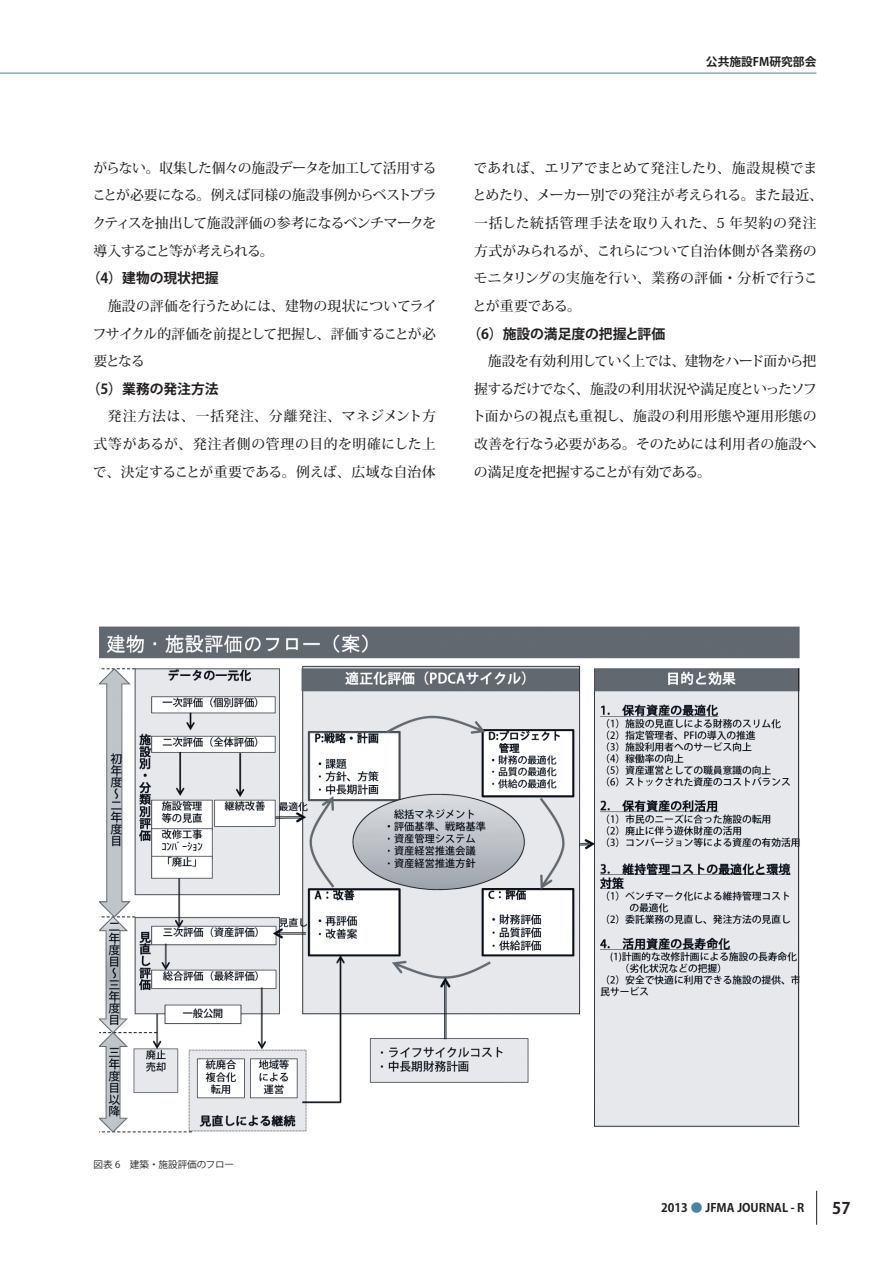
<style>
.page{position:relative;width:893px;height:1263px;background:#fff}
.page>*{position:absolute;margin:0;border:0;box-sizing:border-box;transform-origin:0 0}
.t1{font:700 15.9px "Koz Go Pro";color:#231f20}
.t2{font:500 13.8px "Koz Min Pro";letter-spacing:-.005em;color:#231f20}
.t3{font:500 13.8px "Koz Min Pro";letter-spacing:-.04em;color:#231f20}
.t4{font:500 13.8px "Koz Min Pro";letter-spacing:.025em;color:#231f20}
.t5{font:500 13.8px "Koz Min Pro";letter-spacing:-.025em;color:#231f20}
.t6{font:700 13.8px "Koz Go Pro";color:#231f20}
.t7{font:500 13.8px "Koz Min Pro";letter-spacing:-.035em;color:#231f20}
.t8{font:500 13.8px "Koz Min Pro";letter-spacing:-.03em;color:#231f20}
.t9{font:500 13.8px "Koz Min Pro";letter-spacing:.07em;color:#231f20}
.t10{font:500 13.8px "Koz Min Pro";letter-spacing:.05em;color:#231f20}
.t11{font:500 13.8px "Koz Min Pro";letter-spacing:.065em;color:#231f20}
.t12{font:500 13.8px "Koz Min Pro";letter-spacing:-.07em;color:#231f20}
.t13{font:700 11.7px "Koz Go Pro";color:#231f20}
.t14{font:9.6px "Koz Go Pro";color:#231f20}
.s1{color:#4883a9}
</style>
<div class="page">
<hr style="left:816px;top:1191px;width:1px;height:34px;background:#231f20">
<hr style="left:0;top:73px;width:816px;height:1px;background:#4883a9">
<img style="left:99px;top:626px;width:701px;height:507px">
<hr style="left:798px;top:668px;width:1px;height:457px;background:#231f20">
<p class="t3" style="left:94px;top:158px;width:345px">がらない。収集した個々の施設データを加工して活用する</p>
<p class="t7" style="left:92px;top:185px;width:346px">ことが必要になる。例えば同様の施設事例からベストプラ</p>
<p class="t5" style="left:92px;top:213px;width:345px">クティスを抽出して施設評価の参考になるベンチマークを</p>
<p class="t12" style="left:94px;top:241px;width:182px">導入すること等が考えられる。</p>
<p class="t6" style="left:87px;top:269px;width:133px">（4）建物の現状把握</p>
<p class="t2" style="left:94px;top:296px;width:345px">　施設の評価を行うためには、建物の現状についてライ</p>
<p class="t3" style="left:93px;top:324px;width:345px">フサイクル的評価を前提として把握し、評価することが必</p>
<p class="t2" style="left:94px;top:351px;width:53px">要となる</p>
<p class="t6" style="left:87px;top:380px;width:133px">（5）業務の発注方法</p>
<p class="t9" style="left:94px;top:406px;width:344px">　発注方法は、一括発注、分離発注、マネジメント方</p>
<p class="t10" style="left:94px;top:434px;width:344px">式等があるが、発注者側の管理の目的を明確にした上</p>
<p class="t2" style="left:93px;top:462px;width:344px">で、決定することが重要である。例えば、広域な自治体</p>
<p class="t13" style="left:706px;top:54px;width:112px">公共施設FM研究部会</p>
<p class="t2" style="left:474px;top:158px;width:345px">であれば、エリアでまとめて発注したり、施設規模でま</p>
<p class="t2" style="left:473px;top:185px;width:352px">とめたり、メーカー別での発注が考えられる。また最近、</p>
<p class="t11" style="left:474px;top:213px;width:344px">一括した統括管理手法を取り入れた、5 年契約の発注</p>
<p class="t2" style="left:474px;top:241px;width:344px">方式がみられるが、これらについて自治体側が各業務の</p>
<p class="t4" style="left:474px;top:268px;width:346px">モニタリングの実施を行い、業務の評価・分析で行うこ</p>
<p class="t2" style="left:473px;top:296px;width:110px">とが重要である。</p>
<p class="t6" style="left:467px;top:325px;width:199px">（6）施設の満足度の把握と評価</p>
<p class="t8" style="left:474px;top:351px;width:344px">　施設を有効利用していく上では、建物をハード面から把</p>
<p class="t2" style="left:474px;top:379px;width:344px">握するだけでなく、施設の利用状況や満足度といったソフ</p>
<p class="t4" style="left:472px;top:406px;width:346px">ト面からの視点も重視し、施設の利用形態や運用形態の</p>
<p class="t2" style="left:474px;top:434px;width:344px">改善を行なう必要がある。そのためには利用者の施設へ</p>
<p class="t5" style="left:474px;top:462px;width:238px">の満足度を把握することが有効である。</p>
<p class="t14" style="left:94px;top:1158px;width:142px">図表 6　建築・施設評価のフロー</p>
<p class="t13" style="left:661px;top:1200px;width:145px">2013 <span class="s1">●</span> JFMA JOURNAL - R</p>
<p class="t1" style="left:832px;top:1198px;width:20px">57</p>
</div>
